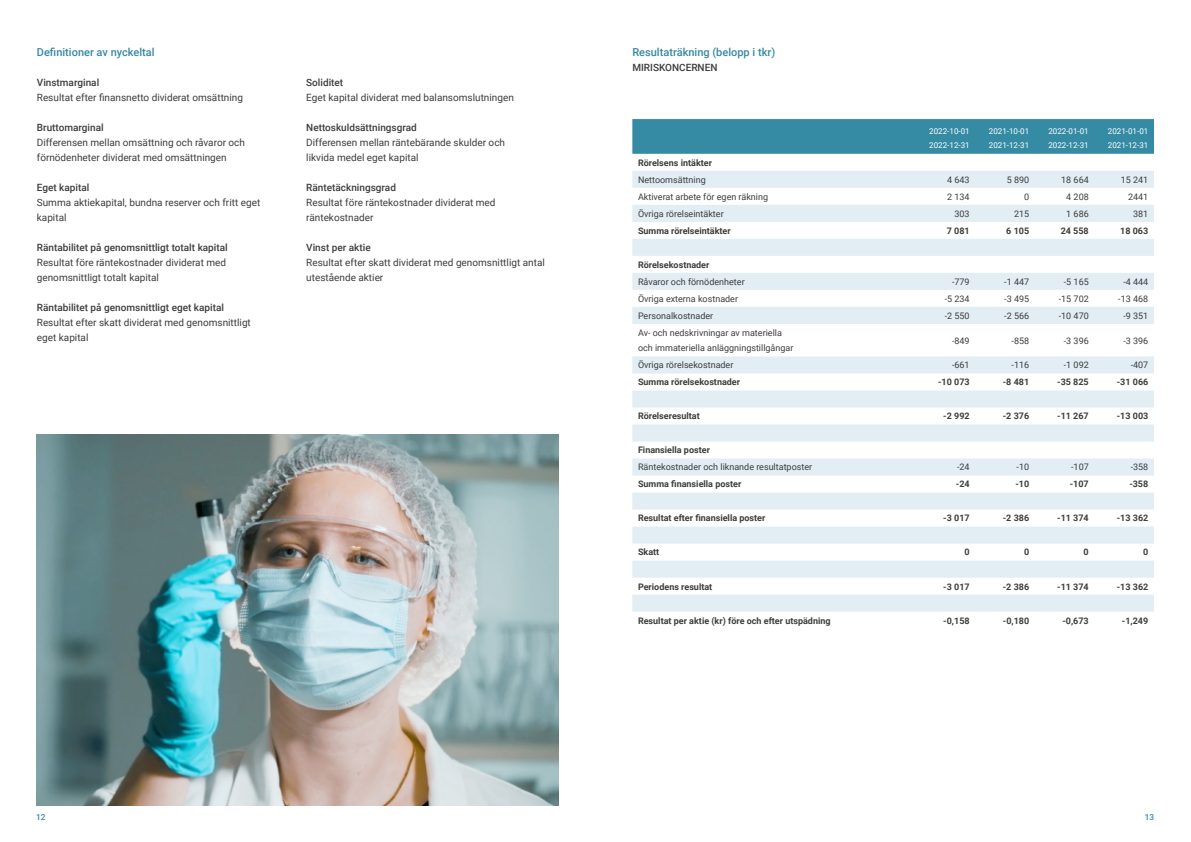
<style>
.page{position:relative;width:1191px;height:842px;background:#fff}
.page>*{position:absolute;margin:0;border:0;box-sizing:border-box;transform-origin:0 0}
.mellis{font:500 11px "Roboto";color:#358aa4}
.bröd{font:10px/15px "Roboto";color:#3d3d3c}
.bold{font:500 10px "Roboto";color:#3d3d3c}
.bold-2{font:9px/15px "Roboto";color:#3d3d3c}
.bold-3{font:700 9px "Roboto";color:#3d3d3c}
.bröd-2{font:9px "Roboto";color:#3d3d3c}
.bröd-3{font:700 9px "Roboto";color:#3d3d3c}
.t1{font:500 8.3px "Roboto";color:#358aa4}
.bröd-4{font:8px "Roboto";color:#fff}
</style>
<div class="page">
<div style="left:632px;top:119px;width:522px;height:35px;background:#358aa4"></div>
<svg style="left:632px;top:171px;width:522px;height:51px"></svg>
<svg style="left:632px;top:239px;width:522px;height:373px"></svg>
<img style="left:37px;top:434px;width:521px;height:371px">
<p class="mellis" style="left:37px;top:45px;width:119px">Definitioner av nyckeltal</p>
<p class="bold" style="left:37px;top:76px;width:64px">Vinstmarginal</p>
<p class="bröd" style="left:37px;top:90px;width:208px">Resultat efter finansnetto dividerat omsättning</p>
<p class="bold" style="left:37px;top:121px;width:68px">Bruttomarginal</p>
<p class="bröd" style="left:37px;top:135px;width:210px">Differensen mellan omsättning och råvaror och förnödenheter dividerat med omsättningen</p>
<p class="bold" style="left:37px;top:181px;width:54px">Eget kapital</p>
<p class="bröd" style="left:37px;top:195px;width:225px">Summa aktiekapital, bundna reserver och fritt eget kapital</p>
<p class="bold" style="left:37px;top:241px;width:192px">Räntabilitet på genomsnittligt totalt kapital</p>
<p class="bröd" style="left:37px;top:255px;width:191px">Resultat före räntekostnader dividerat med genomsnittligt totalt kapital</p>
<p class="bold" style="left:37px;top:301px;width:189px">Räntabilitet på genomsnittligt eget kapital</p>
<p class="bröd" style="left:37px;top:315px;width:215px">Resultat efter skatt dividerat med genomsnittligt</p>
<p class="bröd" style="left:37px;top:330px;width:53px">eget kapital</p>
<p class="bold" style="left:306px;top:75px;width:39px">Soliditet</p>
<p class="bröd" style="left:306px;top:89px;width:209px">Eget kapital dividerat med balansomslutningen</p>
<p class="bold" style="left:306px;top:120px;width:112px">Nettoskuldsättningsgrad</p>
<p class="bröd" style="left:306px;top:134px;width:200px">Differensen mellan räntebärande skulder och</p>
<p class="bröd" style="left:306px;top:149px;width:114px">likvida medel eget kapital</p>
<p class="bold" style="left:306px;top:180px;width:91px">Räntetäckningsgrad</p>
<p class="bröd" style="left:306px;top:194px;width:191px">Resultat före räntekostnader dividerat med räntekostnader</p>
<p class="bold" style="left:306px;top:240px;width:66px">Vinst per aktie</p>
<p class="bröd" style="left:306px;top:254px;width:240px">Resultat efter skatt dividerat med genomsnittligt antal utestående aktier</p>
<p class="mellis" style="left:632px;top:45px;width:144px">Resultaträkning (belopp i tkr)</p>
<p class="bold" style="left:632px;top:61px;width:87px">MIRISKONCERNEN</p>
<p class="bröd-4" style="left:929px;top:126px;width:42px">2022-10-01</p>
<p class="bröd-4" style="left:929px;top:140px;width:42px">2022-12-31</p>
<p class="bröd-4" style="left:988px;top:126px;width:42px">2021-10-01</p>
<p class="bröd-4" style="left:988px;top:140px;width:42px">2021-12-31</p>
<p class="bröd-4" style="left:1048px;top:126px;width:42px">2022-01-01</p>
<p class="bröd-4" style="left:1048px;top:140px;width:42px">2022-12-31</p>
<p class="bröd-4" style="left:1108px;top:126px;width:42px">2021-01-01</p>
<p class="bröd-4" style="left:1108px;top:140px;width:42px">2021-12-31</p>
<p class="bold-3" style="left:638px;top:156px;width:75px">Rörelsens intäkter</p>
<p class="bold-2" style="left:638px;top:172px;width:69px">Nettoomsättning</p>
<p class="bröd-2" style="left:947px;top:173px;width:24px">4 643</p>
<p class="bröd-2" style="left:1006px;top:173px;width:24px">5 890</p>
<p class="bröd-2" style="left:1061px;top:173px;width:29px">18 664</p>
<p class="bröd-2" style="left:1120px;top:173px;width:29px">15 241</p>
<p class="bold-2" style="left:638px;top:189px;width:132px">Aktiverat arbete för egen räkning</p>
<p class="bröd-2" style="left:947px;top:190px;width:24px">2 134</p>
<p class="bröd-2" style="left:1024px;top:190px;width:7px">0</p>
<p class="bröd-2" style="left:1066px;top:190px;width:24px">4 208</p>
<p class="bröd-2" style="left:1128px;top:190px;width:22px">2441</p>
<p class="bold-2" style="left:638px;top:206px;width:87px">Övriga rörelseintäkter</p>
<p class="bröd-2" style="left:954px;top:207px;width:17px">303</p>
<p class="bröd-2" style="left:1014px;top:207px;width:17px">215</p>
<p class="bröd-2" style="left:1066px;top:207px;width:24px">1 686</p>
<p class="bröd-2" style="left:1133px;top:207px;width:17px">381</p>
<p class="bold-3" style="left:638px;top:224px;width:94px">Summa rörelseintäkter</p>
<p class="bröd-3" style="left:946px;top:224px;width:24px">7 081</p>
<p class="bröd-3" style="left:1006px;top:224px;width:24px">6 105</p>
<p class="bröd-3" style="left:1060px;top:224px;width:30px">24 558</p>
<p class="bröd-3" style="left:1120px;top:224px;width:30px">18 063</p>
<p class="bold-3" style="left:638px;top:258px;width:73px">Rörelsekostnader</p>
<p class="bold-2" style="left:638px;top:274px;width:108px">Råvaror och förnödenheter</p>
<p class="bröd-2" style="left:952px;top:275px;width:19px">-779</p>
<p class="bröd-2" style="left:1004px;top:275px;width:26px">-1 447</p>
<p class="bröd-2" style="left:1063px;top:275px;width:26px">-5 165</p>
<p class="bröd-2" style="left:1123px;top:275px;width:26px">-4 444</p>
<p class="bold-2" style="left:638px;top:291px;width:102px">Övriga externa kostnader</p>
<p class="bröd-2" style="left:944px;top:292px;width:26px">-5 234</p>
<p class="bröd-2" style="left:1004px;top:292px;width:26px">-3 495</p>
<p class="bröd-2" style="left:1058px;top:292px;width:32px">-15 702</p>
<p class="bröd-2" style="left:1118px;top:292px;width:32px">-13 468</p>
<p class="bold-2" style="left:638px;top:308px;width:77px">Personalkostnader</p>
<p class="bröd-2" style="left:944px;top:309px;width:26px">-2 550</p>
<p class="bröd-2" style="left:1004px;top:309px;width:26px">-2 566</p>
<p class="bröd-2" style="left:1058px;top:309px;width:32px">-10 470</p>
<p class="bröd-2" style="left:1123px;top:309px;width:26px">-9 351</p>
<p class="bold-2" style="left:638px;top:325px;width:157px">Av- och nedskrivningar av materiella och immateriella anläggningstillgångar</p>
<p class="bröd-2" style="left:952px;top:334px;width:19px">-849</p>
<p class="bröd-2" style="left:1011px;top:334px;width:19px">-858</p>
<p class="bröd-2" style="left:1063px;top:334px;width:26px">-3 396</p>
<p class="bröd-2" style="left:1123px;top:334px;width:26px">-3 396</p>
<p class="bold-2" style="left:638px;top:357px;width:97px">Övriga rörelsekostnader</p>
<p class="bröd-2" style="left:952px;top:359px;width:19px">-661</p>
<p class="bröd-2" style="left:1011px;top:359px;width:19px">-116</p>
<p class="bröd-2" style="left:1063px;top:359px;width:26px">-1 092</p>
<p class="bröd-2" style="left:1130px;top:359px;width:19px">-407</p>
<p class="bold-3" style="left:638px;top:376px;width:104px">Summa rörelsekostnader</p>
<p class="bröd-3" style="left:938px;top:376px;width:33px">-10 073</p>
<p class="bröd-3" style="left:1002px;top:376px;width:28px">-8 481</p>
<p class="bröd-3" style="left:1057px;top:376px;width:33px">-35 825</p>
<p class="bröd-3" style="left:1116px;top:376px;width:33px">-31 066</p>
<p class="bold-3" style="left:638px;top:410px;width:63px">Rörelseresultat</p>
<p class="bröd-3" style="left:943px;top:410px;width:28px">-2 992</p>
<p class="bröd-3" style="left:1002px;top:410px;width:28px">-2 376</p>
<p class="bröd-3" style="left:1057px;top:410px;width:33px">-11 267</p>
<p class="bröd-3" style="left:1116px;top:410px;width:33px">-13 003</p>
<p class="bold-3" style="left:638px;top:444px;width:73px">Finansiella poster</p>
<p class="bold-2" style="left:638px;top:459px;width:176px">Räntekostnader och liknande resultatposter</p>
<p class="bröd-2" style="left:957px;top:461px;width:14px">-24</p>
<p class="bröd-2" style="left:1016px;top:461px;width:14px">-10</p>
<p class="bröd-2" style="left:1071px;top:461px;width:19px">-107</p>
<p class="bröd-2" style="left:1130px;top:461px;width:19px">-358</p>
<p class="bold-3" style="left:638px;top:478px;width:105px">Summa finansiella poster</p>
<p class="bröd-3" style="left:955px;top:478px;width:15px">-24</p>
<p class="bröd-3" style="left:1015px;top:478px;width:15px">-10</p>
<p class="bröd-3" style="left:1069px;top:478px;width:20px">-107</p>
<p class="bröd-3" style="left:1129px;top:478px;width:20px">-358</p>
<p class="bold-3" style="left:638px;top:512px;width:129px">Resultat efter finansiella poster</p>
<p class="bröd-3" style="left:943px;top:512px;width:28px">-3 017</p>
<p class="bröd-3" style="left:1002px;top:512px;width:28px">-2 386</p>
<p class="bröd-3" style="left:1057px;top:512px;width:33px">-11 374</p>
<p class="bröd-3" style="left:1116px;top:512px;width:33px">-13 362</p>
<p class="bold-3" style="left:638px;top:546px;width:23px">Skatt</p>
<p class="bröd-3" style="left:964px;top:546px;width:7px">0</p>
<p class="bröd-3" style="left:1024px;top:546px;width:7px">0</p>
<p class="bröd-3" style="left:1083px;top:546px;width:7px">0</p>
<p class="bröd-3" style="left:1143px;top:546px;width:7px">0</p>
<p class="bold-3" style="left:638px;top:580px;width:76px">Periodens resultat</p>
<p class="bröd-3" style="left:943px;top:580px;width:28px">-3 017</p>
<p class="bröd-3" style="left:1002px;top:580px;width:28px">-2 386</p>
<p class="bröd-3" style="left:1057px;top:580px;width:33px">-11 374</p>
<p class="bröd-3" style="left:1116px;top:580px;width:33px">-13 362</p>
<p class="bold-3" style="left:638px;top:614px;width:194px">Resultat per aktie (kr) före och efter utspädning</p>
<p class="bröd-3" style="left:943px;top:614px;width:28px">-0,158</p>
<p class="bröd-3" style="left:1002px;top:614px;width:28px">-0,180</p>
<p class="bröd-3" style="left:1062px;top:614px;width:28px">-0,673</p>
<p class="bröd-3" style="left:1122px;top:614px;width:28px">-1,249</p>
<p class="t1" style="left:36px;top:811px;width:11px">12</p>
<p class="t1" style="left:1144px;top:811px;width:11px">13</p>
</div>
